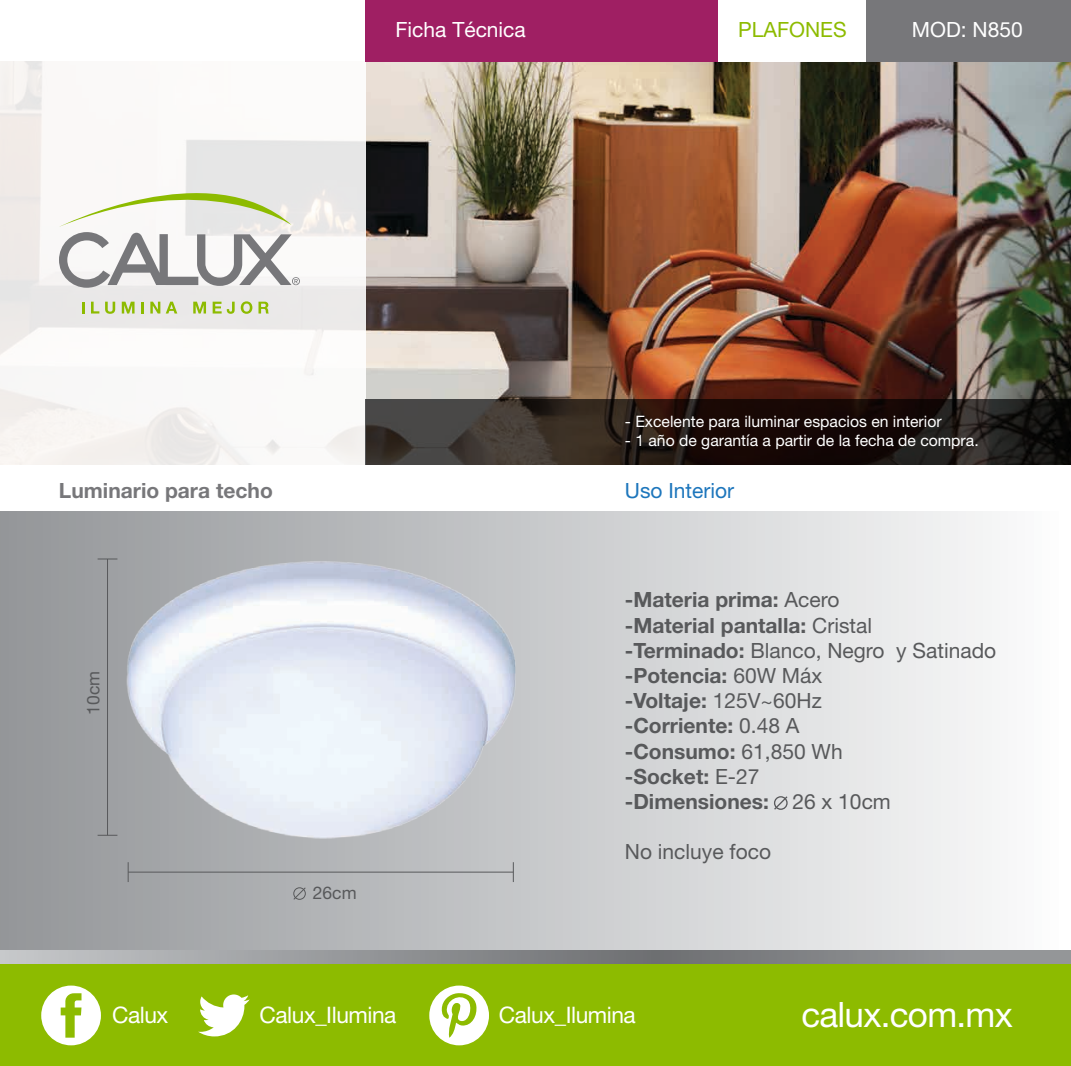
<style>
.page{position:relative;width:1071px;height:1066px;background:#fff}
.page>*{position:absolute;margin:0;border:0;box-sizing:border-box;transform-origin:0 0}
.t1{font:35px "Helvetica Neue";letter-spacing:-.02em;color:#fff}
.t2{font:22.75px "Helvetica Neue";letter-spacing:-.02em;color:#fff}
.t3{font:700 21px/25.2px "Helvetica Neue";color:#58595b}
.t4{font:21px "Helvetica Neue";color:#fff}
.t5{font:700 21px "Helvetica Neue";color:#77777a}
.t6{font:21px "Helvetica Neue";color:#58595b}
.t7{font:21px "Helvetica Neue";color:#1d76bc}
.t8{font:21px "Helvetica Neue";color:#8dbb00}
.t9{font:17.5px "Helvetica Neue";color:#58595b}
.t10{font:15.75px "Helvetica Neue";color:#fff}
.s1{font-weight:400}
</style>
<div class="page">
<img style="left:366px;top:61px;width:705px;height:338px">
<div style="left:0;top:511px;width:1071px;height:439px;background:linear-gradient(to right,#939598,#fcfdfd)"></div>
<svg style="left:0;top:2px;width:366px;height:463px"></svg>
<svg style="left:82px;top:301px;width:2px;height:12px"></svg>
<svg style="left:91px;top:301px;width:8px;height:12px"></svg>
<svg style="left:105px;top:301px;width:10px;height:13px"></svg>
<svg style="left:122px;top:301px;width:13px;height:12px"></svg>
<svg style="left:141px;top:301px;width:3px;height:12px"></svg>
<svg style="left:150px;top:301px;width:10px;height:12px"></svg>
<svg style="left:166px;top:301px;width:11px;height:12px"></svg>
<svg style="left:193px;top:301px;width:13px;height:12px"></svg>
<svg style="left:213px;top:301px;width:22px;height:13px"></svg>
<svg style="left:241px;top:301px;width:11px;height:13px"></svg>
<svg style="left:259px;top:301px;width:10px;height:12px"></svg>
<svg style="left:59px;top:152px;width:241px;height:136px"></svg>
<svg style="left:0;top:950px;width:1071px;height:14px;background:#919396"></svg>
<svg style="left:366px;top:399px;width:705px;height:65px;background:#281f1b"></svg>
<hr style="left:128px;top:871px;width:385px;height:1px;background:#58595b">
<svg style="left:128px;top:862px;width:1px;height:19px"></svg>
<svg style="left:513px;top:862px;width:1px;height:19px"></svg>
<hr style="left:107px;top:559px;width:1px;height:276px;background:#58595b">
<svg style="left:98px;top:558px;width:19px;height:1px"></svg>
<svg style="left:98px;top:834px;width:19px;height:1px"></svg>
<svg style="left:293px;top:886px;width:14px;height:14px"></svg>
<svg style="left:773px;top:794px;width:16px;height:16px"></svg>
<div style="left:366px;top:0;width:352px;height:61px;background:#9f1f63"></div>
<div style="left:865px;top:0;width:206px;height:61px;background:#77777a"></div>
<div style="left:0;top:964px;width:1071px;height:101px;background:#8dbb00"></div>
<svg style="left:41px;top:985px;width:60px;height:60px"></svg>
<svg style="left:198px;top:994px;width:52px;height:42px"></svg>
<svg style="left:429px;top:985px;width:60px;height:60px"></svg>
<img style="left:126px;top:552px;width:393px;height:290px">
<p class="t4" style="left:396px;top:17px;width:132px">Ficha Técnica</p>
<p class="t8" style="left:738px;top:17px;width:110px">PLAFONES</p>
<p class="t4" style="left:912px;top:17px;width:112px">MOD: N850</p>
<p class="t10" style="left:625px;top:412px;width:318px">- Excelente para iluminar espacios en interior</p>
<p class="t10" style="left:625px;top:431px;width:355px">- 1 año de garantía a partir de la fecha de compra.</p>
<p class="t5" style="left:59px;top:477px;width:215px">Luminario para techo</p>
<p class="t7" style="left:625px;top:477px;width:111px">Uso Interior</p>
<p class="t9" style="left:83px;top:714px;width:45px;rotate:-90deg">10cm</p>
<p class="t9" style="left:313px;top:882px;width:45px">26cm</p>
<p class="t3" style="left:625px;top:586px;width:373px">-Materia prima: <span class="s1">Acero<br></span>-Material pantalla: <span class="s1">Cristal </span>-Terminado: <span class="s1">Blanco, Negro y Satinado </span>-Potencia: <span class="s1">60W Máx<br></span>-Voltaje: <span class="s1">125V~60Hz<br></span>-Corriente: <span class="s1">0.48 A<br></span>-Consumo: <span class="s1">61,850 Wh<br></span>-Socket: <span class="s1">E-27<br></span>-Dimensiones: <span class="s1">26 x 10cm</span></p>
<p class="t6" style="left:625px;top:839px;width:148px">No incluye foco</p>
<p class="t2" style="left:112px;top:1000px;width:58px">Calux</p>
<p class="t2" style="left:260px;top:1000px;width:138px">Calux_Ilumina</p>
<p class="t2" style="left:499px;top:1000px;width:138px">Calux_Ilumina</p>
<h1 class="t1" style="left:801px;top:993px;width:213px">calux.com.mx</h1>
</div>
